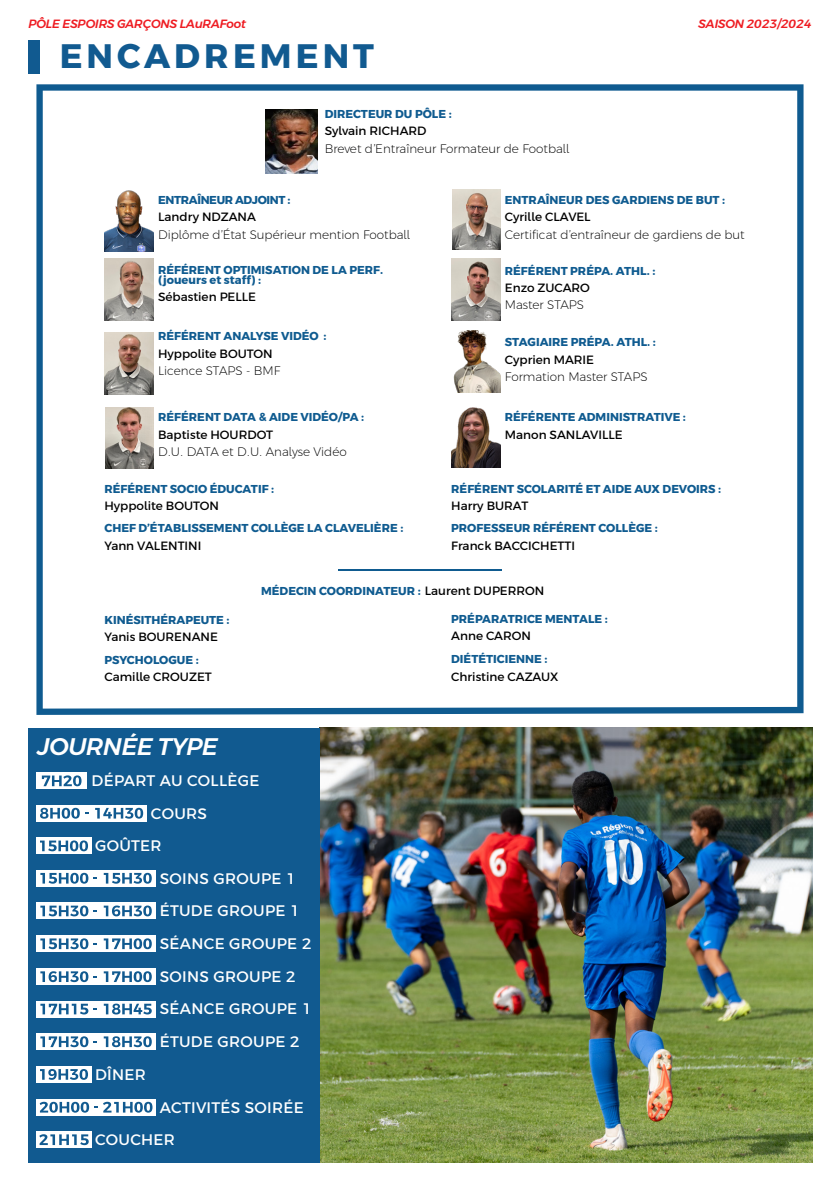
<style>
.page{position:relative;width:840px;height:1191px;background:#fff}
.page>*{position:absolute;margin:0;border:0;box-sizing:border-box;transform-origin:0 0}
.t1{font:700 33.8px "Argentum Sans";letter-spacing:.12em;color:#115a90}
.t2{font:italic 24px "Argentum Sans VF";color:#fff}
.t3{font:15.2px/32.8px "Argentum Sans";letter-spacing:.02em;color:#fff}
.t4{font:12px "Argentum Sans";color:#000001}
.t5{font:200 12px "Argentum Sans";color:#000001}
.t6{font:italic 12px "Argentum Sans VF";color:#ee1d23}
.t7{font:700 11.4px/9.8px "Argentum Sans";color:#0f5b90}
.t8{font:700 11.4px "Argentum Sans";letter-spacing:-.03em;color:#0f5b90}
.s1{font-weight:400;font-size:12px;color:#000001}
</style>
<div class="page">
<div style="left:28px;top:40px;width:12px;height:34px;background:#115a90"></div>
<img style="left:320px;top:728px;width:491px;height:434px">
<div style="left:28px;top:728px;width:292px;height:434px;background:#115a90"></div>
<div style="left:36px;top:772px;width:51px;height:17px;background:#fff"></div>
<svg style="left:42px;top:775px;width:39px;height:11px"></svg>
<div style="left:36px;top:870px;width:120px;height:16px;background:linear-gradient(to right,#fbfcfd,#fbfcfd)"></div>
<svg style="left:40px;top:873px;width:57px;height:10px"></svg>
<svg style="left:104px;top:873px;width:48px;height:10px"></svg>
<div style="left:36px;top:902px;width:120px;height:17px;background:#fff"></div>
<svg style="left:40px;top:905px;width:57px;height:11px"></svg>
<svg style="left:104px;top:905px;width:48px;height:11px"></svg>
<div style="left:36px;top:935px;width:120px;height:17px;background:#fff"></div>
<svg style="left:40px;top:938px;width:57px;height:11px"></svg>
<svg style="left:104px;top:938px;width:48px;height:11px"></svg>
<div style="left:36px;top:968px;width:120px;height:16px;background:#fff"></div>
<svg style="left:40px;top:971px;width:57px;height:11px"></svg>
<svg style="left:104px;top:971px;width:48px;height:11px"></svg>
<div style="left:36px;top:1001px;width:120px;height:16px;background:#fff"></div>
<svg style="left:40px;top:1003px;width:57px;height:11px"></svg>
<svg style="left:104px;top:1003px;width:48px;height:11px"></svg>
<div style="left:36px;top:1033px;width:120px;height:17px;background:#fff"></div>
<svg style="left:40px;top:1036px;width:57px;height:11px"></svg>
<svg style="left:104px;top:1036px;width:48px;height:11px"></svg>
<svg style="left:36px;top:1099px;width:120px;height:16px"></svg>
<svg style="left:40px;top:1101px;width:112px;height:11px"></svg>
<div style="left:36px;top:837px;width:56px;height:17px;background:#fff"></div>
<svg style="left:40px;top:840px;width:48px;height:11px"></svg>
<div style="left:36px;top:1066px;width:56px;height:16px;background:#fff"></div>
<svg style="left:40px;top:1069px;width:48px;height:10px"></svg>
<div style="left:36px;top:1131px;width:56px;height:16px;background:#fff"></div>
<svg style="left:39px;top:1134px;width:50px;height:11px"></svg>
<div style="left:36px;top:805px;width:111px;height:16px;background:#fff"></div>
<svg style="left:40px;top:808px;width:49px;height:10px"></svg>
<svg style="left:95px;top:808px;width:48px;height:10px"></svg>
<svg style="left:36px;top:84px;width:767px;height:631px"></svg>
<hr style="left:338px;top:569px;width:163px;height:1px;background:#0f5b90">
<p class="t6" style="left:28px;top:16px;width:219px">PÔLE ESPOIRS GARÇONS LAuRAFoot</p>
<p class="t6" style="left:698px;top:15px;width:114px">SAISON 2023/2024</p>
<h1 class="t1" style="left:60px;top:31px;width:316px">ENCADREMENT</h1>
<p class="t7" style="left:324px;top:108px;width:129px">DIRECTEUR DU PÔLE :</p>
<p class="t4" style="left:324px;top:123px;width:103px">Sylvain RICHARD</p>
<p class="t5" style="left:324px;top:140px;width:246px">Brevet d’Entraîneur Formateur de Football</p>
<p class="t8" style="left:158px;top:191px;width:134px">ENTRAÎNEUR ADJOINT :</p>
<p class="t4" style="left:158px;top:209px;width:99px">Landry NDZANA</p>
<p class="t5" style="left:158px;top:226px;width:253px">Diplôme d’État Supérieur mention Football</p>
<p class="t7" style="left:158px;top:264px;width:226px">RÉFÉRENT OPTIMISATION DE LA PERF. (joueurs et staff) :</p>
<p class="t4" style="left:158px;top:288px;width:99px">Sébastien PELLE</p>
<p class="t7" style="left:158px;top:330px;width:170px">RÉFÉRENT ANALYSE VIDÉO :</p>
<p class="t4" style="left:158px;top:345px;width:116px">Hyppolite BOUTON</p>
<p class="t5" style="left:158px;top:362px;width:124px">Licence STAPS - BMF</p>
<p class="t7" style="left:158px;top:411px;width:207px">RÉFÉRENT DATA &amp; AIDE VIDÉO/PA :</p>
<p class="t4" style="left:158px;top:426px;width:116px">Baptiste HOURDOT</p>
<p class="t5" style="left:158px;top:443px;width:190px">D.U. DATA et D.U. Analyse Vidéo</p>
<p class="t7" style="left:104px;top:483px;width:171px">RÉFÉRENT SOCIO ÉDUCATIF :</p>
<p class="t4" style="left:104px;top:497px;width:116px">Hyppolite BOUTON</p>
<p class="t7" style="left:104px;top:523px;width:300px">CHEF D’ÉTABLISSEMENT COLLÈGE LA CLAVELIÈRE :</p>
<p class="t4" style="left:104px;top:537px;width:98px">Yann VALENTINI</p>
<p class="t7" style="left:504px;top:194px;width:221px">ENTRAÎNEUR DES GARDIENS DE BUT :</p>
<p class="t4" style="left:504px;top:209px;width:87px">Cyrille CLAVEL</p>
<p class="t5" style="left:504px;top:226px;width:241px">Certificat d’entraîneur de gardiens de but</p>
<p class="t7" style="left:504px;top:265px;width:152px">RÉFÉRENT PRÉPA. ATHL. :</p>
<p class="t4" style="left:504px;top:279px;width:87px">Enzo ZUCARO</p>
<p class="t5" style="left:504px;top:297px;width:81px">Master STAPS</p>
<p class="t7" style="left:504px;top:337px;width:152px">STAGIAIRE PRÉPA. ATHL. :</p>
<p class="t4" style="left:504px;top:351px;width:91px">Cyprien MARIE</p>
<p class="t5" style="left:504px;top:369px;width:144px">Formation Master STAPS</p>
<p class="t7" style="left:504px;top:411px;width:182px">RÉFÉRENTE ADMINISTRATIVE :</p>
<p class="t4" style="left:504px;top:426px;width:119px">Manon SANLAVILLE</p>
<p class="t7" style="left:451px;top:483px;width:271px">RÉFÉRENT SCOLARITÉ ET AIDE AUX DEVOIRS :</p>
<p class="t4" style="left:451px;top:497px;width:78px">Harry BURAT</p>
<p class="t7" style="left:451px;top:523px;width:208px">PROFESSEUR RÉFÉRENT COLLÈGE :</p>
<p class="t4" style="left:451px;top:537px;width:125px">Franck BACCICHETTI</p>
<p class="t7" style="left:104px;top:614px;width:127px">KINÉSITHÉRAPEUTE :</p>
<p class="t4" style="left:104px;top:628px;width:115px">Yanis BOURENANE</p>
<p class="t7" style="left:104px;top:654px;width:96px">PSYCHOLOGUE :</p>
<p class="t4" style="left:104px;top:668px;width:109px">Camille CROUZET</p>
<p class="t7" style="left:261px;top:585px;width:284px">MÉDECIN COORDINATEUR : <span class="s1">Laurent DUPERRON</span></p>
<p class="t7" style="left:451px;top:613px;width:158px">PRÉPARATRICE MENTALE :</p>
<p class="t4" style="left:451px;top:627px;width:81px">Anne CARON</p>
<p class="t7" style="left:451px;top:653px;width:98px">DIÉTÉTICIENNE :</p>
<p class="t4" style="left:451px;top:668px;width:109px">Christine CAZAUX</p>
<h2 class="t2" style="left:38px;top:730px;width:181px">JOURNÉE TYPE</h2>
<h3 class="t3" style="left:92px;top:763px;width:169px">DÉPART AU COLLÈGE</h3>
<h3 class="t3" style="left:151px;top:796px;width:57px">COURS</h3>
<h3 class="t3" style="left:95px;top:828px;width:68px">GOÛTER</h3>
<h3 class="t3" style="left:95px;top:1057px;width:52px">DÎNER</h3>
<h3 class="t3" style="left:160px;top:861px;width:153px">SOINS GROUPE 1<br>ÉTUDE GROUPE 1<br>SÉANCE GROUPE 2<br>SOINS GROUPE 2<br>SÉANCE GROUPE 1<br>ÉTUDE GROUPE 2</h3>
<h3 class="t3" style="left:160px;top:1090px;width:145px">ACTIVITÉS SOIRÉE</h3>
<h3 class="t3" style="left:95px;top:1122px;width:81px">COUCHER</h3>
</div>
